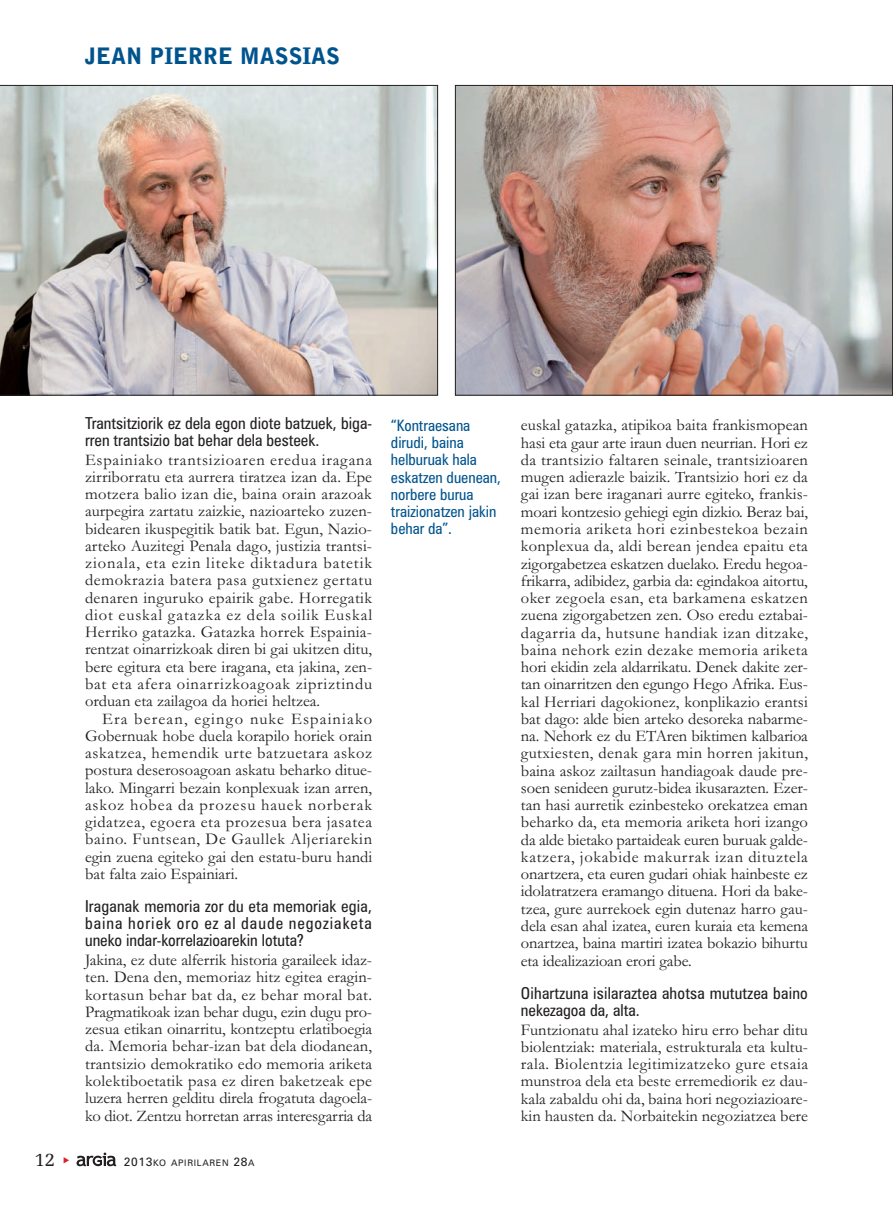
<style>
.page{position:relative;width:893px;height:1212px;background:#fff}
.page>*{position:absolute;margin:0;border:0;box-sizing:border-box;transform-origin:0 0}
.t1{font:900 22.5px "Bell Gothic Std";color:#00548e}
.t2{font:19.5px "Memoir";color:#231f20}
.t3{font:16.5px/17.2px "Garamond";color:#231f20;text-align:justify}
.t4{font:condensed 16.5px/17.2px "Zurich BT";color:#231f20}
.t5{font:condensed 15.75px/17.2px "Zurich BT";color:#00548e}
.t6{font:9px "Zurich BT";letter-spacing:.075em;color:#231f20}
.s1{font-size:12px}
</style>
<div class="page">
<img style="left:0;top:85px;width:438px;height:311px">
<img style="left:457px;top:87px;width:434px;height:307px">
<div style="left:455px;top:85px;width:438px;height:311px;border:1px solid #231f20"></div>
<svg style="left:77px;top:1152px;width:39px;height:14px"></svg>
<h1 class="t1" style="left:85px;top:43px;width:256px">JEAN PIERRE MASSIAS</h1>
<p class="t4" style="left:85px;top:416px;width:288px">Trantsitziorik ez dela egon diote batzuek, biga&shy;rren trantsizio bat behar dela besteek.</p>
<p class="t3" style="left:85px;top:453px;width:289px">Espainiako trantsizioaren eredua iragana zirriborratu eta aurrera tiratzea izan da. Epe motzera balio izan die, baina orain arazoak aurpegira zartatu zaizkie, nazioarteko zuzen&shy;bidearen ikuspegitik batik bat. Egun, Nazio&shy;arteko Auzitegi Penala dago, justizia trantsi&shy;zionala, eta ezin liteke diktadura batetik demokrazia batera pasa gutxienez gertatu denaren inguruko epairik gabe. Horregatik diot euskal gatazka ez dela soilik Euskal Herriko gatazka. Gatazka horrek Espainia&shy;rentzat oinarrizkoak diren bi gai ukitzen ditu, bere egitura eta bere iragana, eta jakina, zen&shy;bat eta afera oinarrizkoagoak zipriztindu orduan eta zailagoa da horiei heltzea.</p>
<p class="t3" style="left:85px;top:711px;width:289px;text-indent:17px">Era berean, egingo nuke Espainiako Gobernuak hobe duela korapilo horiek orain askatzea, hemendik urte batzuetara askoz postura deserosoagoan askatu beharko ditue&shy;lako. Mingarri bezain konplexuak izan arren, askoz hobea da prozesu hauek norberak gidatzea, egoera eta prozesua bera jasatea baino. Funtsean, De Gaullek Aljeriarekin egin zuena egiteko gai den estatu-buru handi bat falta zaio Espainiari.</p>
<p class="t4" style="left:85px;top:899px;width:288px;text-align:justify">Iraganak memoria zor du eta memoriak egia, baina horiek oro ez al daude negoziaketa uneko indar-korrelazioarekin lotuta?</p>
<p class="t3" style="left:85px;top:953px;width:289px">Jakina, ez dute alferrik historia garaileek idaz&shy;ten. Dena den, memoriaz hitz egitea eragin&shy;kortasun behar bat da, ez behar moral bat.<br>Pragmatikoak izan behar dugu, ezin dugu pro&shy;zesua etikan oinarritu, kontzeptu erlatiboegia da. Memoria behar-izan bat dela diodanean, trantsizio demokratiko edo memoria ariketa kolektiboetatik pasa ez diren baketzeak epe luzera herren gelditu direla frogatuta dagoela&shy;ko diot. Zentzu horretan arras interesgarria da</p>
<p class="t2" style="left:35px;top:1147px;width:22px">12</p>
<p class="t6" style="left:124px;top:1160px;width:132px"><span class="s1">2013</span>KO APIRILAREN <span class="s1">28</span>A</p>
<p class="t5" style="left:391px;top:418px;width:111px">“Kontraesana dirudi, baina helburuak hala eskatzen duenean, norbere burua traizionatzen jakin behar da”.</p>
<p class="t3" style="left:521px;top:418px;width:289px">euskal gatazka, atipikoa baita frankismopean hasi eta gaur arte iraun duen neurrian. Hori ez da trantsizio faltaren seinale, trantsizioaren mugen adierazle baizik. Trantsizio hori ez da gai izan bere iraganari aurre egiteko, frankis&shy;moari kontzesio gehiegi egin dizkio. Beraz bai, memoria ariketa hori ezinbestekoa bezain konplexua da, aldi berean jendea epaitu eta zigorgabetzea eskatzen duelako. Eredu hegoa&shy;frikarra, adibidez, garbia da: egindakoa aitortu, oker zegoela esan, eta barkamena eskatzen zuena zigorgabetzen zen. Oso eredu eztabai&shy;dagarria da, hutsune handiak izan ditzake, baina nehork ezin dezake memoria ariketa hori ekidin zela aldarrikatu. Denek dakite zer&shy;tan oinarritzen den egungo Hego Afrika. Eus&shy;kal Herriari dagokionez, konplikazio erantsi bat dago: alde bien arteko desoreka nabarme&shy;na. Nehork ez du ETAren biktimen kalbarioa gutxiesten, denak gara min horren jakitun, baina askoz zailtasun handiagoak daude pre&shy;soen senideen gurutz-bidea ikusarazten. Ezer&shy;tan hasi aurretik ezinbesteko orekatzea eman beharko da, eta memoria ariketa hori izango da alde bietako partaideak euren buruak galde&shy;katzera, jokabide makurrak izan dituztela onartzera, eta euren gudari ohiak hainbeste ez idolatratzera eramango dituena. Hori da bake&shy;tzea, gure aurrekoek egin dutenaz harro gau&shy;dela esan ahal izatea, euren kuraia eta kemena onartzea, baina martiri izatea bokazio bihurtu eta idealizazioan erori gabe.</p>
<p class="t4" style="left:521px;top:985px;width:288px">Oihartzuna isilaraztea ahotsa mututzea baino nekezagoa da, alta.</p>
<p class="t3" style="left:521px;top:1022px;width:289px">Funtzionatu ahal izateko hiru erro behar ditu biolentziak: materiala, estrukturala eta kultu&shy;rala. Biolentzia legitimizatzeko gure etsaia munstroa dela eta beste erremediorik ez dau&shy;kala zabaldu ohi da, baina hori negoziazioare&shy;kin hausten da. Norbaitekin negoziatzea bere</p>
</div>
